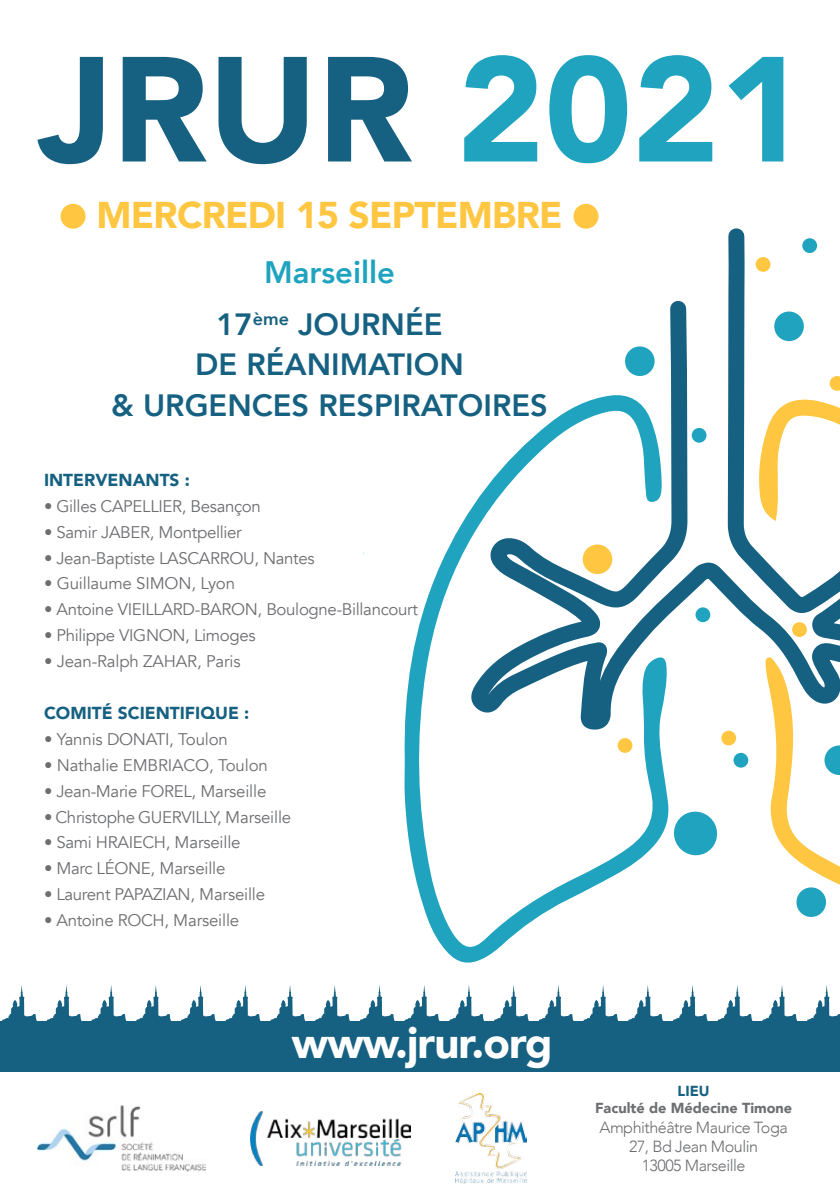
<style>
.page{position:relative;width:840px;height:1191px;background:#fff}
.page>*{position:absolute;margin:0;border:0;box-sizing:border-box;transform-origin:0 0}
.t1{font:900 147.6px "Avenir";color:#166181}
.t2{font:900 43.6px "Avenir";letter-spacing:-.02em;color:#fff}
.t3{font:900 37.2px "Avenir";letter-spacing:-.02em;color:#ffc641}
.t4{font:800 31px "Avenir";color:#1fa3be}
.t5{font:800 30.8px/40.4px "Avenir";color:#166181;text-align:center}
.t6{font:900 17.4px "Avenir";color:#166181}
.t7{font:16.8px "Avenir";letter-spacing:-.02em;color:#6d6e71}
.t8{font:300 16.2px/19.4px "Avenir";letter-spacing:-.03em;color:#6d6e71;text-align:center}
.t9{font:900 14.4px "Avenir";color:#6d6e71}
.t10{font:900 14.4px "Avenir";color:#166181}
.s1{color:#1fa3be}
</style>
<div class="page">
<svg style="left:2px;top:985px;width:35px;height:36px"></svg>
<svg style="left:91px;top:985px;width:36px;height:36px"></svg>
<svg style="left:181px;top:985px;width:35px;height:36px"></svg>
<svg style="left:270px;top:985px;width:35px;height:36px"></svg>
<svg style="left:359px;top:985px;width:36px;height:36px"></svg>
<svg style="left:449px;top:1017px;width:6px;height:4px"></svg>
<svg style="left:47px;top:985px;width:35px;height:36px"></svg>
<svg style="left:136px;top:985px;width:35px;height:36px"></svg>
<svg style="left:225px;top:985px;width:36px;height:36px"></svg>
<svg style="left:315px;top:985px;width:35px;height:36px"></svg>
<svg style="left:404px;top:985px;width:35px;height:36px"></svg>
<img style="left:37px;top:1105px;width:168px;height:67px">
<img style="left:251px;top:1111px;width:159px;height:54px">
<div style="left:0;top:1021px;width:839px;height:51px;background:#166181"></div>
<div style="left:61px;top:204px;width:24px;height:25px;background:#ffc641;border-radius:50%"></div>
<svg style="left:404px;top:535px;width:51px;height:424px"></svg>
<svg style="left:455px;top:203px;width:384px;height:981px"></svg>
<div style="left:691px;top:428px;width:15px;height:15px;background:#1fa3be;border-radius:50%"></div>
<div style="left:791px;top:622px;width:15px;height:15px;background:#ffc641;border-radius:50%"></div>
<div style="left:617px;top:738px;width:15px;height:15px;background:#ffc641;border-radius:50%"></div>
<div style="left:721px;top:730px;width:14px;height:15px;background:#ffc641;border-radius:50%"></div>
<div style="left:755px;top:257px;width:15px;height:15px;background:#ffc641;border-radius:50%"></div>
<div style="left:773px;top:311px;width:30px;height:30px;background:#1fa3be;border-radius:50%"></div>
<div style="left:582px;top:544px;width:30px;height:30px;background:#ffc641;border-radius:50%"></div>
<svg style="left:824px;top:745px;width:15px;height:30px"></svg>
<svg style="left:829px;top:376px;width:10px;height:15px"></svg>
<div style="left:733px;top:753px;width:14px;height:14px;background:#1fa3be;border-radius:50%"></div>
<div style="left:801px;top:238px;width:15px;height:15px;background:#1fa3be;border-radius:50%"></div>
<div style="left:695px;top:607px;width:15px;height:15px;background:#1fa3be;border-radius:50%"></div>
<svg style="left:622px;top:344px;width:34px;height:34px"></svg>
<svg style="left:670px;top:808px;width:49px;height:50px"></svg>
<svg style="left:793px;top:885px;width:34px;height:34px"></svg>
<h1 class="t1" style="left:38px;top:-16px;width:770px">JRUR <span class="s1">2021</span></h1>
<h3 class="t3" style="left:96px;top:183px;width:467px">MERCREDI 15 SEPTEMBRE</h3>
<h3 class="t4" style="left:264px;top:248px;width:132px">Marseille</h3>
<h3 class="t5" style="left:111px;top:304px;width:438px">17<sup>ème</sup> JOURNÉE<br>DE RÉANIMATION<br>&amp; URGENCES RESPIRATOIRES</h3>
<p class="t6" style="left:44px;top:465px;width:147px">INTERVENANTS :</p>
<p class="t7" style="left:44px;top:496px;width:218px">• Gilles CAPELLIER, Besançon</p>
<p class="t7" style="left:44px;top:522px;width:199px">• Samir JABER, Montpellier</p>
<p class="t7" style="left:44px;top:548px;width:272px">• Jean-Baptiste LASCARROU, Nantes</p>
<p class="t7" style="left:44px;top:573px;width:192px">• Guillaume SIMON, Lyon</p>
<p class="t7" style="left:44px;top:599px;width:375px">• Antoine VIEILLARD-BARON, Boulogne-Billancourt</p>
<p class="t7" style="left:44px;top:625px;width:213px">• Philippe VIGNON, Limoges</p>
<p class="t7" style="left:44px;top:651px;width:198px">• Jean-Ralph ZAHAR, Paris</p>
<p class="t6" style="left:44px;top:698px;width:206px">COMITÉ SCIENTIFIQUE :</p>
<p class="t7" style="left:44px;top:729px;width:185px">• Yannis DONATI, Toulon</p>
<p class="t7" style="left:44px;top:755px;width:225px">• Nathalie EMBRIACO, Toulon</p>
<p class="t7" style="left:44px;top:781px;width:224px">• Jean-Marie FOREL, Marseille</p>
<p class="t7" style="left:44px;top:806px;width:248px">• Christophe GUERVILLY, Marseille</p>
<p class="t7" style="left:44px;top:832px;width:198px">• Sami HRAIECH, Marseille</p>
<p class="t7" style="left:44px;top:858px;width:183px">• Marc LÉONE, Marseille</p>
<p class="t7" style="left:44px;top:884px;width:222px">• Laurent PAPAZIAN, Marseille</p>
<p class="t7" style="left:44px;top:910px;width:197px">• Antoine ROCH, Marseille</p>
<h2 class="t2" style="left:292px;top:1005px;width:262px">www.jrur.org</h2>
<p class="t10" style="left:677px;top:1078px;width:33px">LIEU</p>
<p class="t9" style="left:594px;top:1096px;width:199px">Faculté de Médecine Timone</p>
<p class="t8" style="left:599px;top:1117px;width:190px">Amphithéâtre Maurice Toga<br>27, Bd Jean Moulin<br>13005 Marseille</p>
</div>
